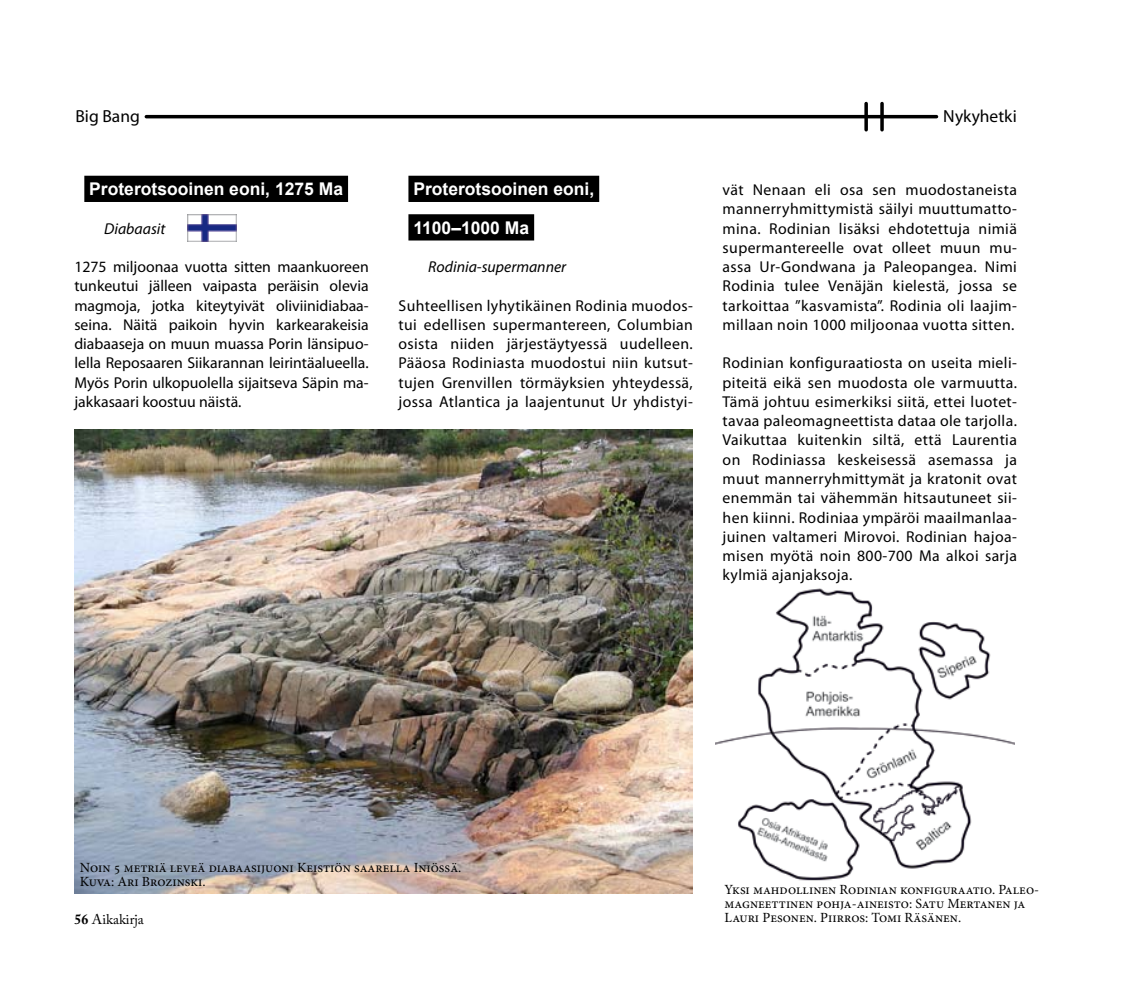
<style>
.page{position:relative;width:1141px;height:993px;background:#fff}
.page>*{position:absolute;margin:0;border:0;box-sizing:border-box;transform-origin:0 0}
.t1{font:700 17.5px "Arial";color:#fff}
.t2{font:17.5px "Myriad Pro";color:#000}
.t3{font:15.75px/19.2px "Myriad Pro";letter-spacing:.025em;color:#000;text-align:justify}
.t4{font:italic 15.75px "Myriad Pro";color:#000}
.t5{font:14px/14px "Minion Pro";color:#000}
.t6{font:14px "Adobe Caslon Pro";color:#000}
.s1{font-weight:700}
</style>
<div class="page">
<hr style="left:146px;top:115px;width:790px;height:3px;background:#000">
<img style="left:715px;top:588px;width:299px;height:293px">
<div style="left:84px;top:176px;width:264px;height:26px;background:#000"></div>
<div style="left:408px;top:176px;width:191px;height:26px;background:#000"></div>
<div style="left:408px;top:214px;width:126px;height:26px;background:#000"></div>
<svg style="left:864px;top:103px;width:4px;height:27px"></svg>
<svg style="left:880px;top:103px;width:4px;height:27px"></svg>
<img style="left:188px;top:214px;width:48px;height:28px">
<img style="left:74px;top:429px;width:619px;height:464px">
<p class="t2" style="left:75px;top:105px;width:66px">Big Bang</p>
<p class="t1" style="left:89px;top:177px;width:255px">Proterotsooinen eoni, 1275 Ma</p>
<p class="t4" style="left:104px;top:218px;width:63px">Diabaasit</p>
<p class="t3" style="left:74px;top:257px;width:296px">1275 miljoonaa vuotta sitten maankuoreen tunkeutui jälleen vaipasta peräisin olevia magmoja, jotka kiteytyivät oliviinidiabaa&shy;seina. Näitä paikoin hyvin karkearakeisia diabaaseja on muun muassa Porin länsipuo&shy;lella Reposaaren Siikarannan leirintäalueella.<br>Myös Porin ulkopuolella sijaitseva Säpin ma&shy;jakkasaari koostuu näistä.</p>
<p class="t1" style="left:413px;top:177px;width:182px">Proterotsooinen eoni,</p>
<p class="t1" style="left:413px;top:216px;width:117px">1100–1000 Ma</p>
<p class="t4" style="left:428px;top:257px;width:139px">Rodinia-supermanner</p>
<p class="t3" style="left:399px;top:295px;width:296px">Suhteellisen lyhytikäinen Rodinia muodos&shy;tui edellisen supermantereen, Columbian osista niiden järjestäytyessä uudelleen.<br>Pääosa Rodiniasta muodostui niin kutsut&shy;tujen Grenvillen törmäyksien yhteydessä, jossa Atlantica ja laajentunut Ur yhdistyi-</p>
<p class="t2" style="left:943px;top:105px;width:75px">Nykyhetki</p>
<p class="t3" style="left:723px;top:180px;width:296px">vät Nenaan eli osa sen muodostaneista mannerryhmittymistä säilyi muuttumatto&shy;mina. Rodinian lisäksi ehdotettuja nimiä supermantereelle ovat olleet muun mu&shy;assa Ur-Gondwana ja Paleopangea. Nimi Rodinia tulee Venäjän kielestä, jossa se tarkoittaa ”kasvamista”. Rodinia oli laajim&shy;millaan noin 1000 miljoonaa vuotta sitten.</p>
<p class="t3" style="left:723px;top:353px;width:296px">Rodinian konfiguraatiosta on useita mieli&shy;piteitä eikä sen muodosta ole varmuutta.<br>Tämä johtuu esimerkiksi siitä, ettei luotet&shy;tavaa paleomagneettista dataa ole tarjolla.<br>Vaikuttaa kuitenkin siltä, että Laurentia on Rodiniassa keskeisessä asemassa ja muut mannerryhmittymät ja kratonit ovat enemmän tai vähemmän hitsautuneet sii&shy;hen kiinni. Rodiniaa ympäröi maailmanlaa&shy;juinen valtameri Mirovoi. Rodinian hajoa&shy;misen myötä noin 800-700 Ma alkoi sarja kylmiä ajanjaksoja.</p>
<p class="t5" style="left:80px;top:860px;width:383px">Noin 5 metriä leveä diabaasijuoni Keistiön saarella Iniössä.<br>Kuva: Ari Brozinski.</p>
<p class="t6" style="left:74px;top:910px;width:71px"><span class="s1">56</span> Aikakirja</p>
<p class="t5" style="left:724px;top:882px;width:316px">Yksi mahdollinen Rodinian konfiguraatio. Paleo&shy;magneettinen pohja-aineisto: Satu Mertanen ja<br>Lauri Pesonen. Piirros: Tomi Räsänen.</p>
</div>
